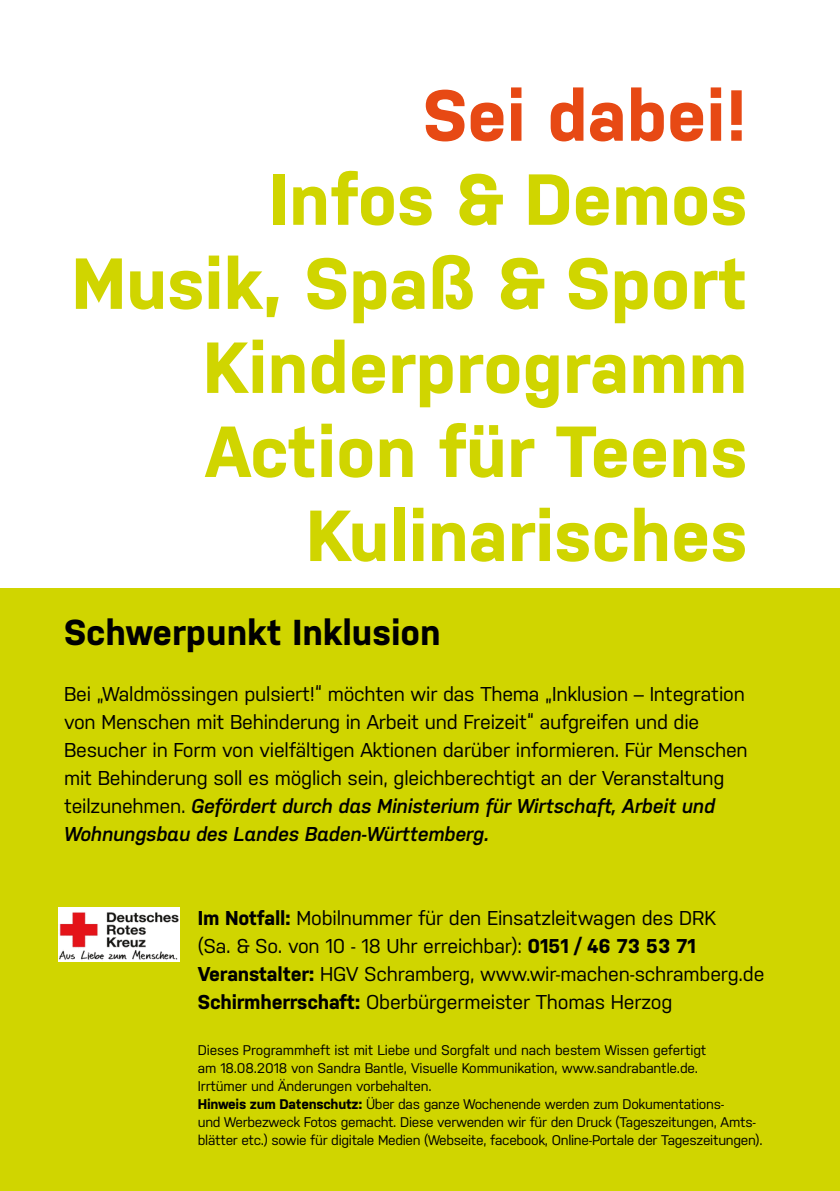
<style>
.page{position:relative;width:840px;height:1191px;background:#fff}
.page>*{position:absolute;margin:0;border:0;box-sizing:border-box;transform-origin:0 0}
.t1{font:700 72px/84px "Nudista";color:#d0d500;text-align:right}
.t2{font:700 72px "Nudista";color:#e74914}
.t3{font:700 36px "Nudista";color:#000}
.t4{font:20px/28px "Nudista";letter-spacing:-.01em;color:#000}
.t5{font:14px/18px "Nudista";letter-spacing:-.02em;color:#000}
.s1{font-weight:600;font-style:italic}
.s2{font-weight:700}
</style>
<div class="page">
<div style="left:0;top:588px;width:839px;height:603px;background:#d0d500"></div>
<img style="left:58px;top:907px;width:121px;height:54px">
<h1 class="t2" style="left:422px;top:74px;width:326px">Sei dabei!</h1>
<h1 class="t1" style="left:71px;top:157px;width:677px">Infos &amp; Demos<br>Musik, Spaß &amp; Sport<br>Kinderprogramm<br>Action für Teens<br>Kulinarisches</h1>
<h2 class="t3" style="left:64px;top:611px;width:378px">Schwerpunkt Inklusion</h2>
<p class="t4" style="left:64px;top:680px;width:684px">Bei „Waldmössingen pulsiert!“ möchten wir das Thema „Inklusion – Integration von Menschen mit Behinderung in Arbeit und Freizeit“ aufgreifen und die Besucher in Form von vielfältigen Aktionen darüber informieren. Für Menschen mit Behinderung soll es möglich sein, gleichberechtigt an der Veranstaltung teilzunehmen. <span class="s1">Gefördert durch das Ministerium für Wirtschaft, Arbeit und Wohnungsbau des Landes Baden-Württemberg.</span></p>
<p class="t4" style="left:198px;top:904px;width:568px"><span class="s2">Im Notfall:</span> Mobilnummer für den Einsatzleitwagen des DRK<br>(Sa. &amp; So. von 10 - 18 Uhr erreichbar): <span class="s2">0151 / 46 73 53 71<br>Veranstalter:</span> HGV Schramberg, www.wir-machen-schramberg.de <span class="s2">Schirmherrschaft:</span> Oberbürgermeister Thomas Herzog</p>
<p class="t5" style="left:198px;top:1041px;width:566px">Dieses Programmheft ist mit Liebe und Sorgfalt und nach bestem Wissen gefertigt<br>am 18.08.2018 von Sandra Bantle, Visuelle Kommunikation, www.sandrabantle.de.<br>Irrtümer und Änderungen vorbehalten.<br><span class="s2">Hinweis zum Datenschutz:</span> Über das ganze Wochenende werden zum Dokumentations-<br>und Werbezweck Fotos gemacht. Diese verwenden wir für den Druck (Tageszeitungen, Amts&shy;blätter etc.) sowie für digitale Medien (Webseite, facebook, Online-Portale der Tageszeitungen).</p>
</div>
